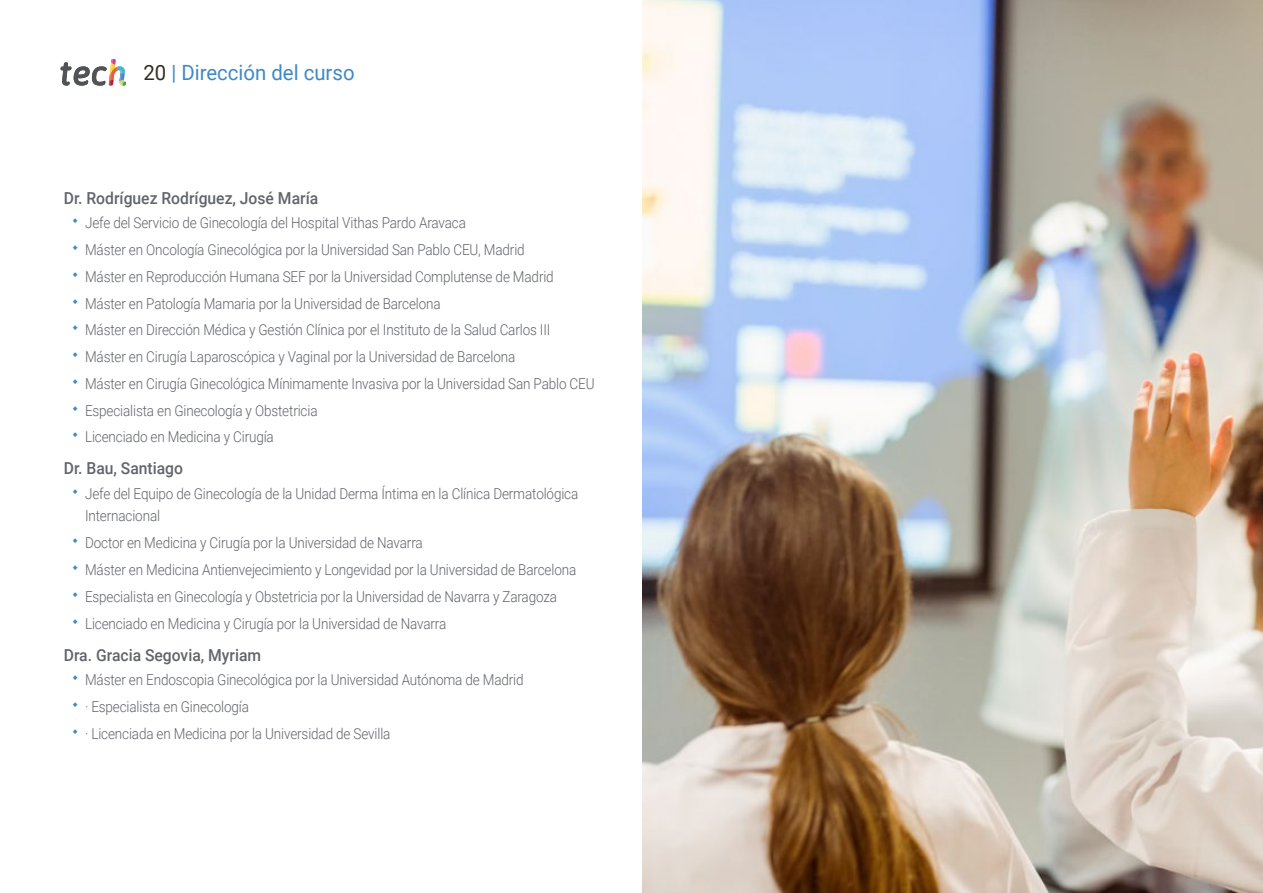
<style>
.page{position:relative;width:1263px;height:893px;background:#fff}
.page>*{position:absolute;margin:0;border:0;box-sizing:border-box;transform-origin:0 0}
.t1{font:21px "Roboto";color:#4089c5}
.t2{font:500 16.5px "Roboto";color:#61646a;scale:.95 1}
.t3{font:300 15px/26.7px "Roboto";letter-spacing:-.01em;color:#61646a;scale:.9 1}
.s1{color:#312e20}
</style>
<div class="page">
<img style="left:642px;top:0;width:621px;height:893px">
<svg style="left:61px;top:59px;width:65px;height:27px"></svg>
<h1 class="t1" style="left:144px;top:57px;width:213px"><span class="s1">20</span> | Dirección del curso</h1>
<p class="t2" style="left:64px;top:186px;width:269px">Dr. Rodríguez Rodríguez, José María</p>
<p class="t3" style="left:85px;top:209px;width:568px">Jefe del Servicio de Ginecología del Hospital Vithas Pardo Aravaca<br>Máster en Oncología Ginecológica por la Universidad San Pablo CEU, Madrid<br>Máster en Reproducción Humana SEF por la Universidad Complutense de Madrid Máster en Patología Mamaria por la Universidad de Barcelona<br>Máster en Dirección Médica y Gestión Clínica por el Instituto de la Salud Carlos III Máster en Cirugía Laparoscópica y Vaginal por la Universidad de Barcelona<br>Máster en Cirugía Ginecológica Mínimamente Invasiva por la Universidad San Pablo CEU Especialista en Ginecología y Obstetricia<br>Licenciado en Medicina y Cirugía</p>
<p class="t2" style="left:64px;top:457px;width:127px">Dr. Bau, Santiago</p>
<p class="t3" style="left:85px;top:482px;width:550px;line-height:22.5px">Jefe del Equipo de Ginecología de la Unidad Derma Íntima en la Clínica Dermatológica<br>Internacional</p>
<p class="t3" style="left:85px;top:529px;width:547px">Doctor en Medicina y Cirugía por la Universidad de Navarra<br>Máster en Medicina Antienvejecimiento y Longevidad por la Universidad de Barcelona Especialista en Ginecología y Obstetricia por la Universidad de Navarra y Zaragoza Licenciado en Medicina y Cirugía por la Universidad de Navarra</p>
<p class="t2" style="left:64px;top:643px;width:209px">Dra. Gracia Segovia, Myriam</p>
<p class="t3" style="left:85px;top:666px;width:489px">Máster en Endoscopia Ginecológica por la Universidad Autónoma de Madrid · Especialista en Ginecología<br>· Licenciada en Medicina por la Universidad de Sevilla</p>
</div>
